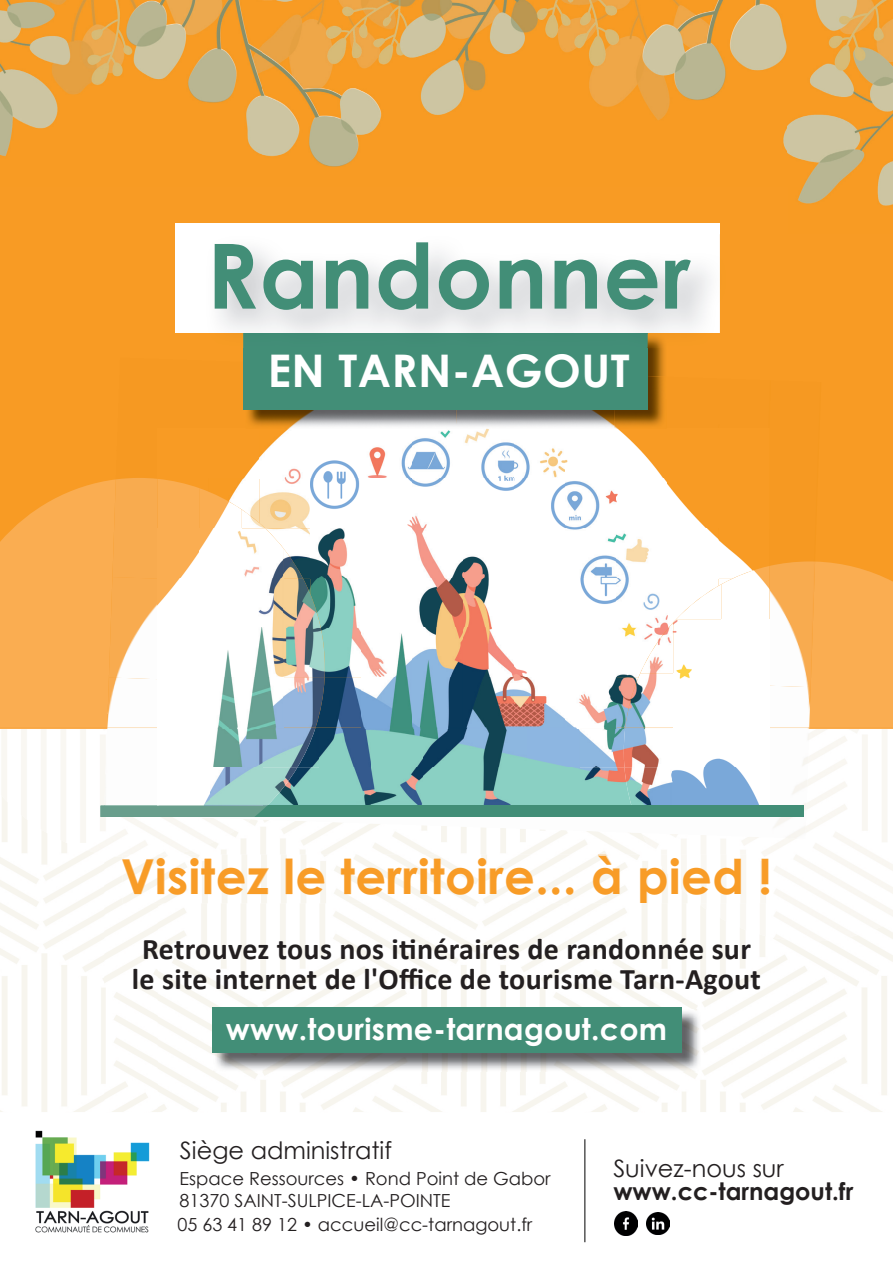
<style>
.page{position:relative;width:893px;height:1263px;background:#fff}
.page>*{position:absolute;margin:0;border:0;box-sizing:border-box;transform-origin:0 0}
.t1{font:700 90px "Century Gothic";letter-spacing:.01em;color:#428e77}
.t2{font:700 48px "Century Gothic";letter-spacing:.01em;color:#f89c27}
.t3{font:700 45px "Century Gothic";letter-spacing:.01em;color:#fff}
.t4{font:700 30px/30px "Calibri";letter-spacing:.01em;color:#231f20;text-align:center}
.t5{font:700 30px "Century Gothic";letter-spacing:.01em;color:#fff}
.t6{font:24px "Century Gothic";color:#231f20}
.t7{font:700 24px "Century Gothic";color:#231f20}
.t8{font:18px/21.6px "Century Gothic";color:#231f20}
</style>
<div class="page">
<img style="left:158px;top:833px;width:472px;height:279px">
<img style="left:630px;top:833px;width:52px;height:279px">
<img style="left:35px;top:1130px;width:115px;height:103px">
<img style="left:647px;top:1212px;width:22px;height:23px">
<img style="left:614px;top:1212px;width:24px;height:23px">
<hr style="left:585px;top:1139px;width:1px;height:103px;background:#000">
<div style="left:0;top:0;width:893px;height:728px;background:#f89b24"></div>
<img style="left:0;top:0;width:893px;height:206px">
<img style="left:642px;top:729px;width:251px;height:212px">
<div style="left:811px;top:561px;width:82px;height:166px;background:#faad51"></div>
<hr style="left:809px;top:727px;width:84px;height:2px;background:#faad51">
<img style="left:763px;top:729px;width:46px;height:110px">
<img style="left:635px;top:817px;width:128px;height:20px">
<img style="left:769px;top:561px;width:46px;height:126px">
<img style="left:769px;top:686px;width:42px;height:41px">
<img style="left:769px;top:727px;width:40px;height:2px">
<img style="left:316px;top:729px;width:453px;height:38px">
<img style="left:297px;top:767px;width:327px;height:39px">
<img style="left:244px;top:429px;width:419px;height:49px">
<img style="left:236px;top:478px;width:23px;height:31px">
<img style="left:259px;top:478px;width:447px;height:50px">
<img style="left:283px;top:528px;width:465px;height:50px">
<img style="left:321px;top:578px;width:397px;height:50px">
<img style="left:718px;top:578px;width:3px;height:6px">
<img style="left:325px;top:628px;width:315px;height:50px">
<img style="left:325px;top:678px;width:300px;height:49px">
<img style="left:316px;top:727px;width:309px;height:2px">
<img style="left:624px;top:767px;width:145px;height:39px">
<div style="left:676px;top:584px;width:45px;height:36px;background:#fff"></div>
<img style="left:721px;top:566px;width:48px;height:54px">
<img style="left:640px;top:622px;width:33px;height:52px">
<div style="left:673px;top:620px;width:96px;height:54px;background:#fff"></div>
<img style="left:625px;top:674px;width:144px;height:55px">
<div style="left:101px;top:806px;width:703px;height:11px;background:#428e77"></div>
<svg style="left:122px;top:854px;width:647px;height:49px"></svg>
<img style="left:214px;top:1009px;width:486px;height:62px">
<div style="left:212px;top:1007px;width:469px;height:45px;background:#428e77"></div>
<img style="left:648px;top:348px;width:17px;height:28px">
<img style="left:615px;top:376px;width:49px;height:53px">
<img style="left:247px;top:410px;width:368px;height:19px">
<div style="left:243px;top:332px;width:405px;height:78px;background:#428e77"></div>
<svg style="left:175px;top:223px;width:545px;height:110px"></svg>
<img style="left:243px;top:333px;width:405px;height:15px">
<img style="left:1px;top:729px;width:250px;height:128px">
<svg style="left:0;top:480px;width:112px;height:247px"></svg>
<hr style="left:0;top:727px;width:107px;height:2px;background:#faad51">
<img style="left:104px;top:729px;width:54px;height:77px">
<div style="left:112px;top:478px;width:46px;height:99px;background:#f8ab4f"></div>
<img style="left:109px;top:577px;width:49px;height:100px">
<img style="left:107px;top:677px;width:51px;height:52px">
<img style="left:185px;top:817px;width:66px;height:2px">
<img style="left:158px;top:727px;width:158px;height:40px">
<img style="left:158px;top:767px;width:139px;height:39px">
<img style="left:158px;top:479px;width:41px;height:248px">
<img style="left:199px;top:488px;width:42px;height:239px">
<img style="left:241px;top:509px;width:24px;height:19px">
<img style="left:241px;top:528px;width:42px;height:199px">
<img style="left:283px;top:548px;width:20px;height:30px">
<img style="left:283px;top:578px;width:38px;height:50px">
<img style="left:283px;top:628px;width:42px;height:99px">
<div style="left:101px;top:806px;width:165px;height:11px;background:#699e8c"></div>
<img style="left:122px;top:855px;width:52px;height:3px">
<h1 class="t1" style="left:206px;top:208px;width:486px">Randonner</h1>
<h3 class="t3" style="left:268px;top:337px;width:363px">EN TARN-AGOUT</h3>
<h2 class="t2" style="left:121px;top:840px;width:652px">Visitez le territoire... à pied !</h2>
<h3 class="t4" style="left:132px;top:934px;width:630px">Retrouvez tous nos itinéraires de randonnée sur le site internet de l'Office de tourisme Tarn-Agout</h3>
<h3 class="t5" style="left:226px;top:1007px;width:443px">www.tourisme-tarnagout.com</h3>
<h3 class="t6" style="left:180px;top:1134px;width:213px">Siège administratif</h3>
<p class="t8" style="left:180px;top:1167px;width:373px">Espace Ressources • Rond Point de Gabor<br>81370 SAINT-SULPICE-LA-POINTE</p>
<p class="t8" style="left:177px;top:1213px;width:356px">05 63 41 89 12 • accueil@cc-tarnagout.fr</p>
<h3 class="t6" style="left:613px;top:1152px;width:172px">Suivez-nous sur</h3>
<h3 class="t7" style="left:613px;top:1173px;width:242px">www.cc-tarnagout.fr</h3>
</div>
